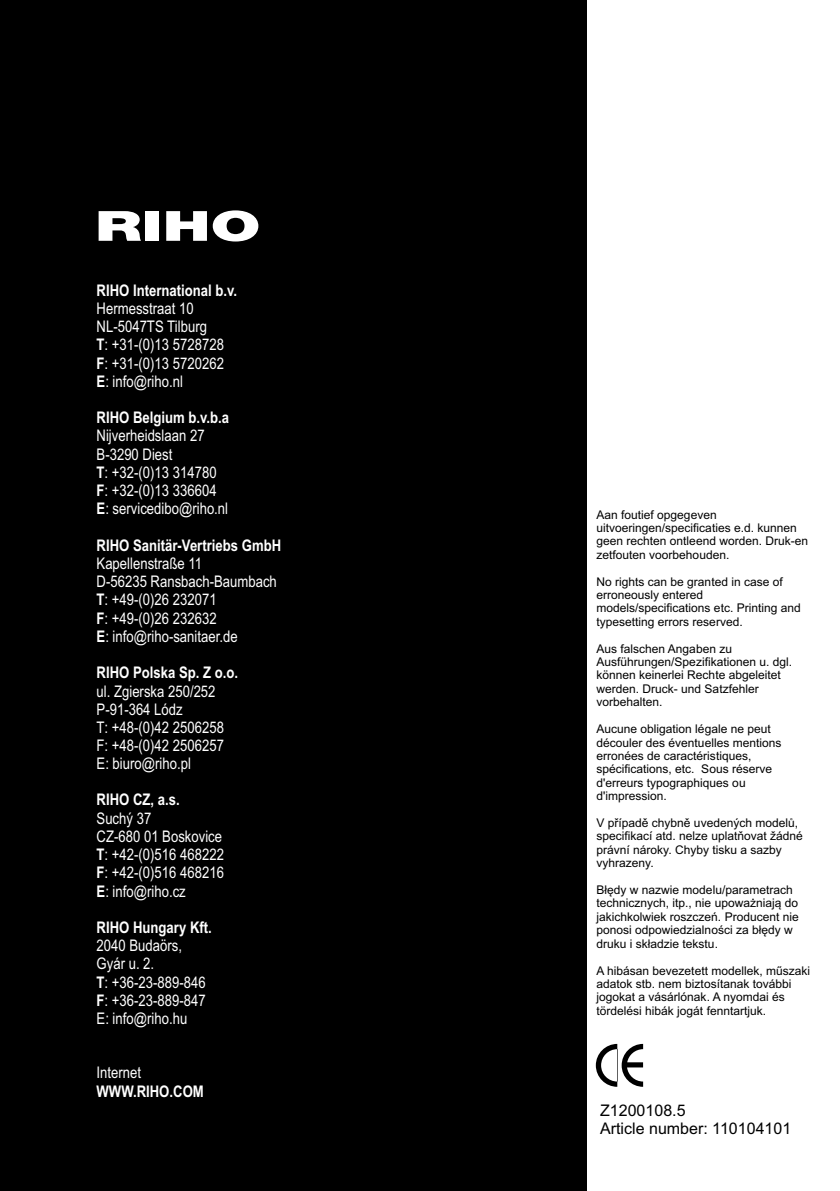
<style>
.page{position:relative;width:840px;height:1191px;background:#fff}
.page>*{position:absolute;margin:0;border:0;box-sizing:border-box;transform-origin:0 0}
.t1{font:16px/18.2px "Arial Narrow";color:#fff}
.t2{font:700 16px "Arial Narrow";color:#fff}
.t3{font:16px/17.8px "Arial";color:#000}
.t4{font:12px/13.4px "Arial";color:#000}
.s1{font-weight:700}
</style>
<div class="page">
<div style="left:0;top:0;width:586px;height:1191px;background:#000"></div>
<svg style="left:595px;top:1044px;width:47px;height:42px"></svg>
<svg style="left:98px;top:211px;width:43px;height:30px"></svg>
<div style="left:145px;top:211px;width:14px;height:30px;background:#fff"></div>
<svg style="left:166px;top:211px;width:41px;height:30px"></svg>
<svg style="left:213px;top:210px;width:45px;height:31px"></svg>
<h1 class="t2" style="left:96px;top:284px;width:142px">RIHO International b.v.</h1>
<h1 class="t1" style="left:96px;top:301px;width:129px">Hermesstraat 10<br>NL-5047TS Tilburg<br><span class="s1">T</span>: +31-(0)13 5728728<br><span class="s1">F</span>: +31-(0)13 5720262<br><span class="s1">E</span>: info@riho.nl</h1>
<h1 class="t2" style="left:96px;top:412px;width:134px">RIHO Belgium b.v.b.a</h1>
<h1 class="t1" style="left:96px;top:428px;width:133px">Nijverheidslaan 27<br>B-3290 Diest<br><span class="s1">T</span>: +32-(0)13 314780<br><span class="s1">F</span>: +32-(0)13 336604<br><span class="s1">E</span>: servicedibo@riho.nl</h1>
<h1 class="t2" style="left:96px;top:539px;width:186px">RIHO Sanitär-Vertriebs GmbH</h1>
<h1 class="t1" style="left:96px;top:556px;width:182px">Kapellenstraße 11<br>D-56235 Ransbach-Baumbach<br><span class="s1">T</span>: +49-(0)26 232071<br><span class="s1">F</span>: +49-(0)26 232632<br><span class="s1">E</span>: info@riho-sanitaer.de</h1>
<h1 class="t2" style="left:96px;top:667px;width:143px">RIHO Polska Sp. Z o.o.</h1>
<h1 class="t1" style="left:96px;top:701px;width:129px">P-91-364 d<br>T: +48-(0)42 2506258<br>F: +4 -(0)42 2506257<br>E: biuro@riho.pl</h1>
<h1 class="t2" style="left:96px;top:794px;width:85px">RIHO CZ, a.s.</h1>
<h1 class="t1" style="left:96px;top:810px;width:129px">Such 37<br>CZ-680 01 Boskovice<br><span class="s1">T</span>: +42-(0)516 468222<br><span class="s1">F</span>: +42-(0)516 468216<br><span class="s1">E</span>: info@riho.cz</h1>
<h1 class="t1" style="left:154px;top:683px;width:63px;text-indent:-58px">ul. Zgierska 250/252<br>Ló z</h1>
<h1 class="t1" style="left:127px;top:737px;width:9px">8</h1>
<h1 class="t1" style="left:126px;top:810px;width:8px">ý</h1>
<h1 class="t2" style="left:96px;top:921px;width:117px">RIHO Hungary Kft.</h1>
<h1 class="t1" style="left:96px;top:938px;width:87px">2040 Budaörs,<br>Gyár u. 2.</h1>
<h1 class="t1" style="left:96px;top:1010px;width:92px">E: info@riho.hu</h1>
<h1 class="t1" style="left:96px;top:974px;width:111px"><span class="s1">T</span>: +36-23-889-846<br><span class="s1">F</span>: +36-23-889-847</h1>
<h1 class="t1" style="left:96px;top:1065px;width:46px">Internet</h1>
<h1 class="t2" style="left:96px;top:1085px;width:109px">WWW.RIHO.COM</h1>
<p class="t4" style="left:596px;top:509px;width:213px">Aan foutief opgegeven uitvoeringen/specificaties e.d. kunnen geen rechten ontleend worden. Druk-en zetfouten voorbehouden.</p>
<p class="t4" style="left:596px;top:576px;width:206px">No rights can be granted in case of erroneously entered models/specifications etc. Printing and typesetting errors reserved.</p>
<p class="t4" style="left:596px;top:643px;width:197px">Aus falschen Angaben zu<br>Ausführungen/Spezifikationen u. dgl. können keinerlei Rechte abgeleitet werden. Druck- und Satzfehler vorbehalten.</p>
<p class="t4" style="left:596px;top:723px;width:186px">Aucune obligation légale ne peut découler des éventuelles mentions erronées de caractéristiques, spécifications, etc. Sous réserve d'erreurs typographiques ou d'impression.</p>
<p class="t4" style="left:596px;top:817px;width:208px">V pøípadì chybnì uvedených modelù, specifikací atd. nelze uplatòovat žádné právní nároky. Chyby tisku a sazby vyhrazeny.</p>
<p class="t4" style="left:596px;top:884px;width:204px">B³êdy w nazwie modelu/parametrach technicznych, itp., nie upowa¿niaj¹ do jakichkolwiek roszczeñ. Producent nie ponosi odpowiedzialnoœci za b³êdy w druku i sk³adzie tekstu.</p>
<p class="t4" style="left:596px;top:964px;width:215px">A hibásan bevezetett modellek, mûszaki adatok stb. nem biztosítanak további jogokat a vásárlónak. A nyomdai és tördelési hibák jogát fenntartjuk.</p>
<h1 class="t3" style="left:599px;top:1102px;width:192px">Z1200108.5<br>Article number: 110104101</h1>
</div>
